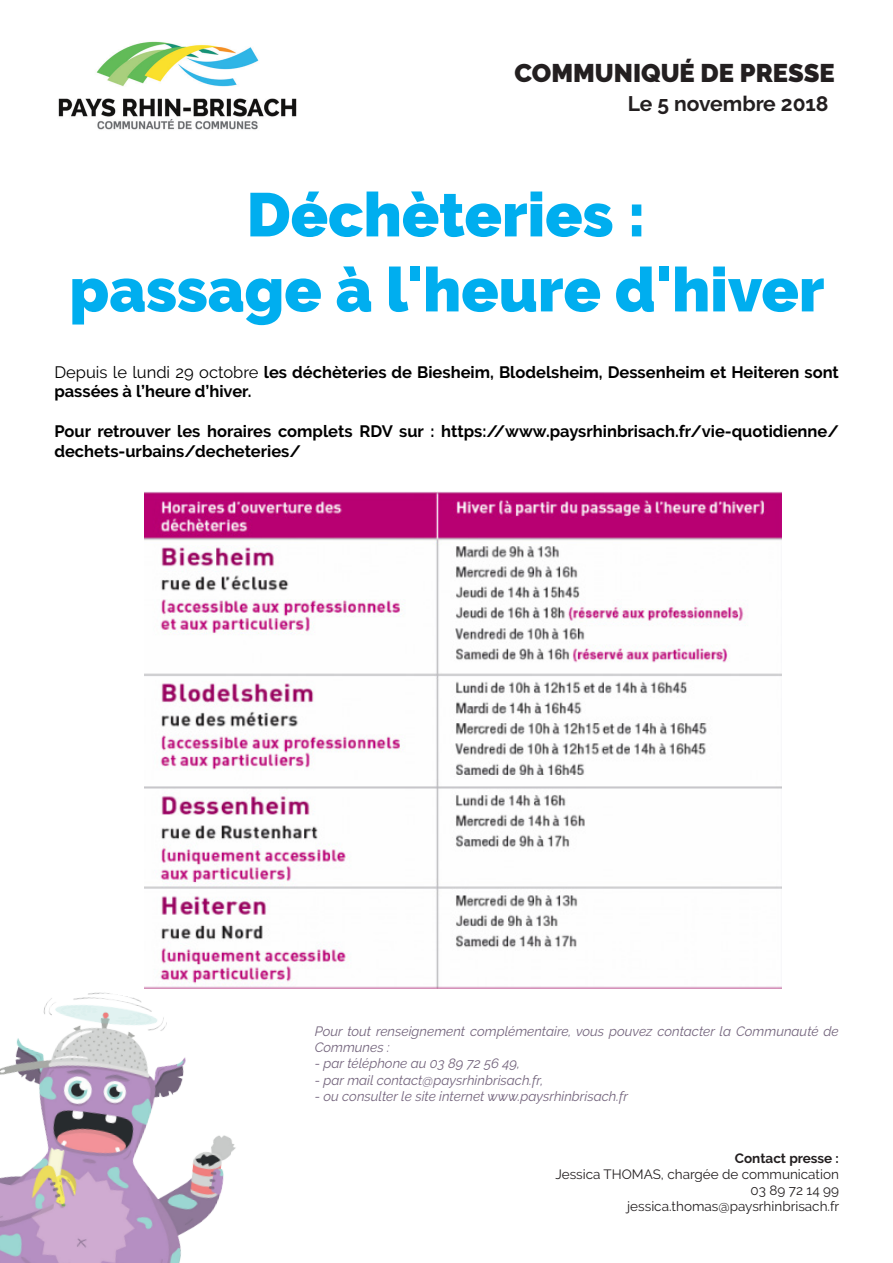
<style>
.page{position:relative;width:893px;height:1263px;background:#fff}
.page>*{position:absolute;margin:0;border:0;box-sizing:border-box;transform-origin:0 0}
.t1{font:900 61.5px "Raleway";color:#00aeef}
.t2{font:900 25.5px "Raleway";color:#231f20}
.t3{font:700 21px "Raleway";color:#231f20}
.t4{font:700 16.5px/19.8px "Raleway";color:#000}
.t5{font:italic 13.5px/16.2px "Raleway";color:#74657d}
.t6{font:13.5px "Raleway";color:#231f20}
.t7{font:700 13.5px "Raleway";color:#231f20}
.s1{font-weight:400}
</style>
<div class="page">
<img style="left:58px;top:41px;width:239px;height:89px">
<img style="left:0;top:986px;width:271px;height:277px">
<img style="left:145px;top:491px;width:636px;height:497px">
<p class="t2" style="left:514px;top:58px;width:322px">COMMUNIQUÉ DE PRESSE</p>
<p class="t3" style="left:628px;top:92px;width:202px">Le 5 novembre 2018</p>
<p class="t1" style="left:247px;top:179px;width:401px">Déchèteries :</p>
<p class="t1" style="left:69px;top:254px;width:756px">passage à l'heure d'hiver</p>
<p class="t4" style="left:54px;top:362px;width:786px"><span class="s1">Depuis le lundi 29 octobre</span> les déchèteries de Biesheim, Blodelsheim, Dessenheim et Heiteren sont passées à l’heure d’hiver.</p>
<p class="t4" style="left:54px;top:421px;width:786px">Pour retrouver les horaires complets RDV sur : https://www.paysrhinbrisach.fr/vie-quotidienne/ dechets-urbains/decheteries/</p>
<p class="t5" style="left:315px;top:1023px;width:526px">Pour tout renseignement complémentaire, vous pouvez contacter la Communauté de<br>Communes :</p>
<p class="t5" style="left:315px;top:1055px;width:207px">- par téléphone au 03 89 72 56 49,</p>
<p class="t5" style="left:315px;top:1072px;width:230px">- par mail contact@paysrhinbrisach.fr,</p>
<p class="t5" style="left:315px;top:1088px;width:315px">- ou consulter le site internet www.paysrhinbrisach.fr</p>
<p class="t7" style="left:735px;top:1150px;width:106px">Contact presse :</p>
<p class="t6" style="left:555px;top:1166px;width:285px">Jessica THOMAS, chargée de communication</p>
<p class="t6" style="left:751px;top:1182px;width:90px">03 89 72 14 99</p>
<p class="t6" style="left:627px;top:1199px;width:214px">jessica.thomas@paysrhinbrisach.fr</p>
</div>
